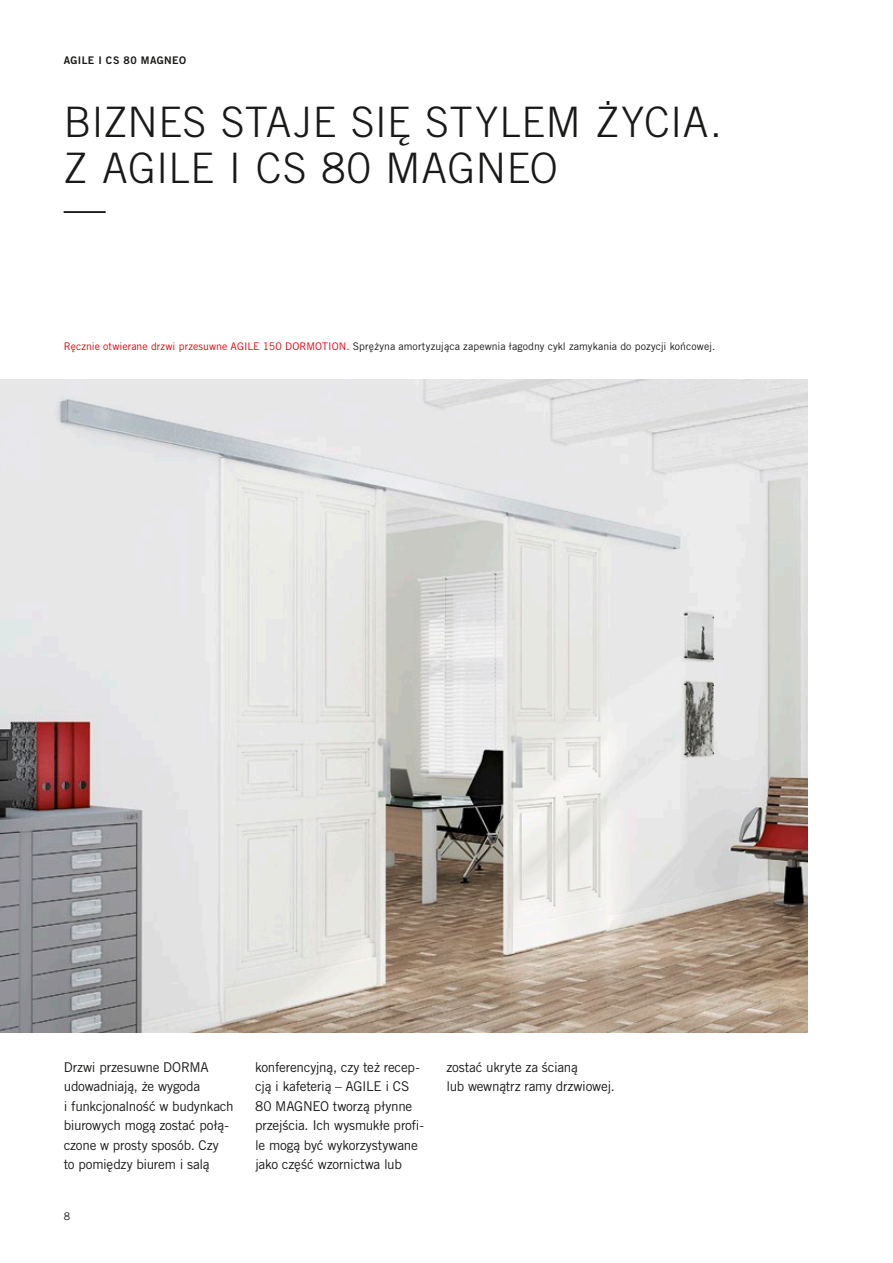
<style>
.page{position:relative;width:893px;height:1263px;background:#fff}
.page>*{position:absolute;margin:0;border:0;box-sizing:border-box;transform-origin:0 0}
.t1{font:300 42px/46.2px "Trade Gothic LT Pro";letter-spacing:.01em;color:#191918}
.t2{font:13.5px/19.5px "Trade Gothic LT Pro";letter-spacing:-.015em;color:#191918}
.t3{font:10.5px "Trade Gothic LT Pro";letter-spacing:.005em;color:#191918}
.t4{font:10.5px "Trade Gothic LT Pro Bd 2";letter-spacing:.035em;color:#191918}
.s1{color:#e3000e}
</style>
<div class="page">
<img style="left:0;top:379px;width:808px;height:654px">
<p class="t4" style="left:64px;top:54px;width:124px">AGILE I CS 80 MAGNEO</p>
<h1 class="t1" style="left:64px;top:98px;width:659px">BIZNES STAJE SIĘ STYLEM ŻYCIA.<br>Z AGILE I CS 80 MAGNEO</h1>
<h1 class="t1" style="left:64px;top:184px;width:43px">—</h1>
<p class="t3" style="left:64px;top:340px;width:653px"><span class="s1">Ręcznie otwierane drzwi przesuwne AGILE 150 DORMOTION.</span> Sprężyna amortyzująca zapewnia łagodny cykl zamykania do pozycji końcowej.</p>
<p class="t2" style="left:64px;top:1057px;width:172px">Drzwi przesuwne DORMA udowadniają, że wygoda<br>i funkcjonalność w budynkach biurowych mogą zostać połą&shy;czone w prosty sposób. Czy<br>to pomiędzy biurem i salą</p>
<p class="t2" style="left:255px;top:1057px;width:170px">konferencyjną, czy też recep&shy;cją i kafeterią – AGILE i CS<br>80 MAGNEO tworzą płynne przejścia. Ich wysmukłe profi&shy;le mogą być wykorzystywane jako część wzornictwa lub</p>
<p class="t2" style="left:446px;top:1057px;width:170px">zostać ukryte za ścianą<br>lub wewnątrz ramy drzwiowej.</p>
<p class="t3" style="left:64px;top:1209px;width:8px">8</p>
</div>
